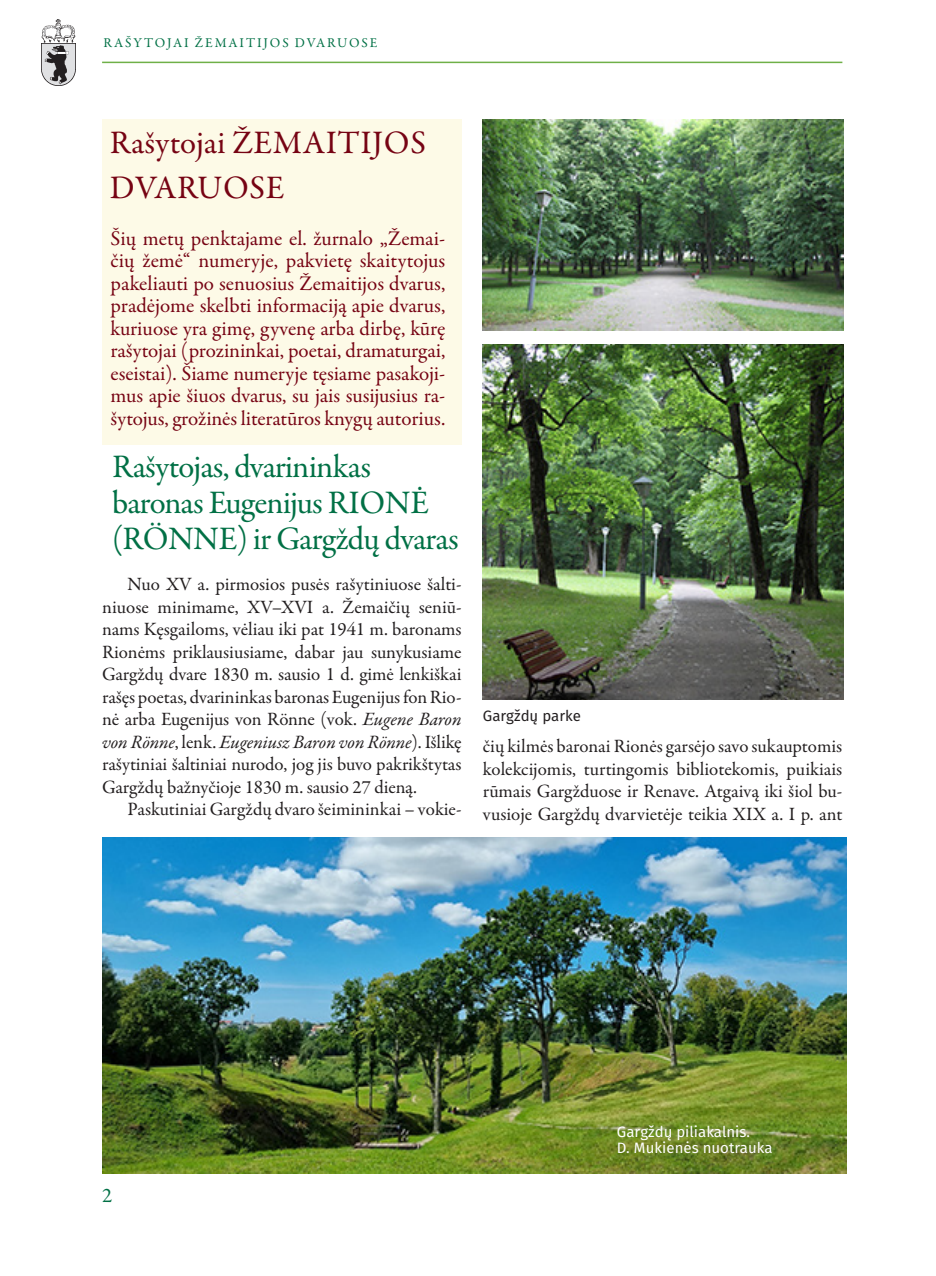
<style>
.page{position:relative;width:936px;height:1276px;background:#fff}
.page>*{position:absolute;margin:0;border:0;box-sizing:border-box;transform-origin:0 0}
.tekstas{font:33px "Garamond Premr Pro";letter-spacing:-.025em;color:#017045}
.tekstas-2{font:33px "Garamond Premr Pro";letter-spacing:.02em;color:#760313}
.tekstas_izanga{font:21px/22.5px "Garamond Premr Pro";letter-spacing:-.01em;color:#760313;text-align:justify}
.t1{font:21px "Garamond Premr Pro";color:#017045}
.tekstas-3{font:18.9px/22.5px "Garamond Premr Pro";letter-spacing:-.005em;color:#231f20;text-align:justify}
.parašas{font:15px "Fira Sans";color:#fff}
.parašas-2{font:15px "Fira Sans";color:#231f20}
.t2{font:13.5px "Garamond Premr Pro";letter-spacing:.14em;color:#017045}
.s1{font-style:italic}
</style>
<div class="page">
<img style="left:41px;top:19px;width:35px;height:67px">
<hr style="left:102px;top:62px;width:740px;height:1px;background:#6fb048">
<div style="left:102px;top:119px;width:359px;height:325px;background:#fdfae7"></div>
<img style="left:102px;top:838px;width:744px;height:336px">
<img style="left:483px;top:119px;width:360px;height:212px">
<img style="left:483px;top:344px;width:360px;height:355px">
<p class="t2" style="left:104px;top:34px;width:275px">RAŠYTOJAI ŽEMAITIJOS DVARUOSE</p>
<p class="tekstas-2" style="left:110px;top:123px;width:318px">Rašytojai ŽEMAITIJOS</p>
<p class="tekstas-2" style="left:110px;top:168px;width:176px">DVARUOSE</p>
<p class="tekstas_izanga" style="left:111px;top:227px;width:336px">Šių metų penktajame el. žurnalo „Žemai&shy;čių žemė“ numeryje, pakvietę skaitytojus pakeliauti po senuosius Žemaitijos dvarus, pradėjome skelbti informaciją apie dvarus, kuriuose yra gimę, gyvenę arba dirbę, kūrę rašytojai (prozininkai, poetai, dramaturgai, eseistai). Šiame numeryje tęsiame pasakoji&shy;mus apie šiuos dvarus, su jais susijusius ra&shy;šytojus, grožinės literatūros knygų autorius.</p>
<p class="tekstas" style="left:112px;top:447px;width:260px">Rašytojas, dvarininkas</p>
<p class="tekstas" style="left:112px;top:483px;width:318px">baronas Eugenijus RIONĖ</p>
<p class="tekstas" style="left:112px;top:519px;width:348px">(RÖNNE) ir Gargždų dvaras</p>
<p class="tekstas-3" style="left:102px;top:573px;width:361px;text-indent:26px">Nuo XV a. pirmosios pusės rašytiniuose šalti&shy;niuose minimame, XV–XVI a. Žemaičių seniū&shy;nams Kęsgailoms, vėliau iki pat 1941 m. baronams Rionėms priklausiusiame, dabar jau sunykusiame Gargždų dvare 1830 m. sausio 1 d. gimė lenkiškai rašęs poetas, dvarininkas baronas Eugenijus fon Rio&shy;nė arba Eugenijus von Rönne (vok. <span class="s1">Eugene Baron von Rönne</span>, lenk. <span class="s1">Eugeniusz Baron von Rönne</span>). Išlikę rašytiniai šaltiniai nurodo, jog jis buvo pakrikštytas Gargždų bažnyčioje 1830 m. sausio 27 dieną.</p>
<p class="tekstas-3" style="left:128px;top:798px;width:335px">Paskutiniai Gargždų dvaro šeimininkai – vokie-</p>
<p class="parašas-2" style="left:483px;top:705px;width:100px">Gargždų parke</p>
<p class="tekstas-3" style="left:483px;top:735px;width:361px">čių kilmės baronai Rionės garsėjo savo sukauptomis kolekcijomis, turtingomis bibliotekomis, puikiais rūmais Gargžduose ir Renave. Atgaivą iki šiol bu&shy;vusioje Gargždų dvarvietėje teikia XIX a. I p. ant</p>
<p class="t1" style="left:102px;top:1182px;width:12px">2</p>
<p class="parašas" style="left:617px;top:1121px;width:135px">Gargždų piliakalnis.</p>
<p class="parašas" style="left:617px;top:1137px;width:157px">D. Mukienės nuotrauka</p>
</div>
